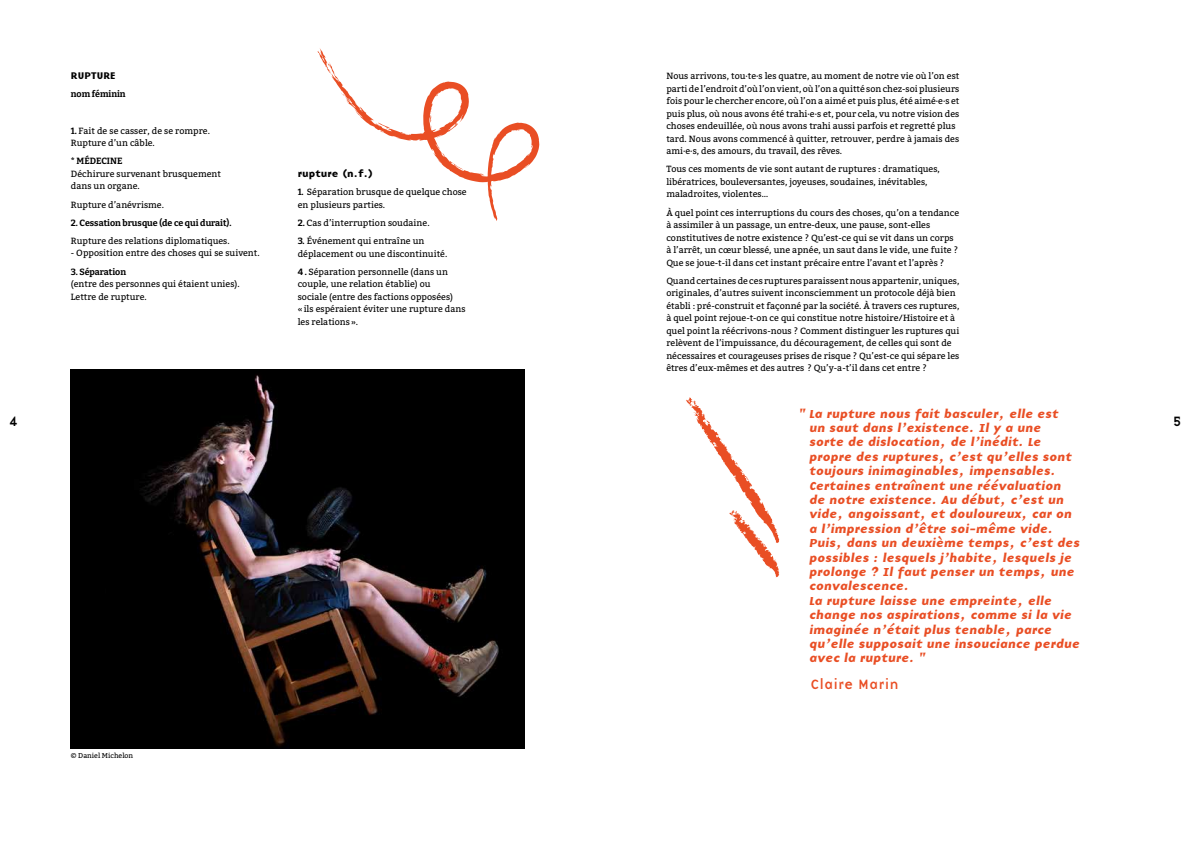
<style>
.page{position:relative;width:1191px;height:842px;background:#fff}
.page>*{position:absolute;margin:0;border:0;box-sizing:border-box;transform-origin:0 0}
.t1{font:14px "Base Nine";color:#e94e24}
.t2{font:14px "Base Nine";color:#000}
.t3{font:12px/14.4px "Base Nine BI";color:#e94e24}
.t4{font:10px "Base Nine B";letter-spacing:.005em;color:#000}
.t5{font:9px/12.5px "Bitter";color:#000}
.t6{font:700 9px "Bitter";color:#000}
.t7{font:7px "Bitter";color:#000}
.s1{font-weight:700}
</style>
<div class="page">
<svg style="left:317px;top:48px;width:222px;height:173px"></svg>
<svg style="left:686px;top:397px;width:93px;height:180px"></svg>
<img style="left:71px;top:369px;width:453px;height:379px">
<p class="t5" style="left:666px;top:70px;width:294px">Nous arrivons, tou·te·s les quatre, au moment de notre vie où l’on est parti de l’endroit d’où l’on vient, où l’on a quitté son chez-soi plusieurs fois pour le chercher encore, où l’on a aimé et puis plus, été aimé·e·s et puis plus, où nous avons été trahi·e·s et, pour cela, vu notre vision des choses endeuillée, où nous avons trahi aussi parfois et regretté plus tard. Nous avons commencé à quitter, retrouver, perdre à jamais des ami·e·s, des amours, du travail, des rêves.</p>
<p class="t5" style="left:666px;top:163px;width:275px">Tous ces moments de vie sont autant de ruptures : dramatiques, libératrices, bouleversantes, joyeuses, soudaines, inévitables, maladroites, violentes…</p>
<p class="t5" style="left:666px;top:206px;width:294px">À quel point ces interruptions du cours des choses, qu’on a tendance à assimiler à un passage, un entre-deux, une pause, sont-elles constitutives de notre existence ? Qu’est-ce qui se vit dans un corps à l’arrêt, un cœur blessé, une apnée, un saut dans le vide, une fuite ?<br>Que se joue-t-il dans cet instant précaire entre l’avant et l’après ?</p>
<p class="t5" style="left:666px;top:274px;width:294px">Quand certaines de ces ruptures paraissent nous appartenir, uniques, originales, d’autres suivent inconsciemment un protocole déjà bien établi : pré-construit et façonné par la société. À travers ces ruptures, à quel point rejoue-t-on ce qui constitue notre histoire/Histoire et à quel point la réécrivons-nous ? Comment distinguer les ruptures qui relèvent de l’impuissance, du découragement, de celles qui sont de nécessaires et courageuses prises de risque ? Qu’est-ce qui sépare les êtres d’eux-mêmes et des autres ? Qu’y-a-t’il dans cet entre ?</p>
<p class="t3" style="left:809px;top:406px;width:272px;text-indent:-11px">" La rupture nous fait basculer, elle est<br>un saut dans l’existence. Il y a une<br>sorte de dislocation, de l’inédit. Le propre des ruptures, c’est qu’elles sont toujours inimaginables, impensables.<br>Certaines entraînent une réévaluation de notre existence. Au début, c’est un vide, angoissant, et douloureux, car on a l’impression d’être soi-même vide.<br>Puis, dans un deuxième temps, c’est des possibles : lesquels j’habite, lesquels je prolonge ? Il faut penser un temps, une convalescence.<br>La rupture laisse une empreinte, elle change nos aspirations, comme si la vie imaginée n’était plus tenable, parce qu’elle supposait une insouciance perdue avec la rupture. "</p>
<h1 class="t1" style="left:810px;top:674px;width:90px">Claire Marin</h1>
<p class="t4" style="left:71px;top:68px;width:46px">RUPTURE</p>
<p class="t6" style="left:71px;top:89px;width:56px">nom féminin</p>
<p class="t5" style="left:71px;top:124px;width:141px"><span class="s1">1.</span> Fait de se casser, de se rompre.<br>Rupture d’un câble.</p>
<p class="t6" style="left:71px;top:156px;width:53px">* MÉDECINE</p>
<p class="t5" style="left:71px;top:168px;width:152px">Déchirure survenant brusquement dans un organe.</p>
<p class="t5" style="left:71px;top:198px;width:95px">Rupture d’anévrisme.</p>
<p class="t6" style="left:71px;top:217px;width:162px">2. Cessation brusque (de ce qui durait).</p>
<p class="t5" style="left:71px;top:235px;width:160px">Rupture des relations diplomatiques.</p>
<p class="t5" style="left:71px;top:247px;width:190px">- Opposition entre des choses qui se suivent.</p>
<p class="t6" style="left:71px;top:266px;width:57px">3. Séparation</p>
<p class="t5" style="left:71px;top:278px;width:170px">(entre des personnes qui étaient unies).<br>Lettre de rupture.</p>
<p class="t4" style="left:298px;top:166px;width:77px">rupture (n.f.)</p>
<p class="t5" style="left:298px;top:186px;width:170px"><span class="s1">1.</span> Séparation brusque de quelque chose en plusieurs parties.</p>
<p class="t5" style="left:298px;top:217px;width:133px"><span class="s1">2.</span> Cas d’interruption soudaine.</p>
<p class="t5" style="left:298px;top:235px;width:151px"><span class="s1">3.</span> Événement qui entraîne un déplacement ou une discontinuité.</p>
<p class="t5" style="left:298px;top:265px;width:169px"><span class="s1">4 .</span> Séparation personnelle (dans un couple, une relation établie) ou<br>sociale (entre des factions opposées) «ils espéraient éviter une rupture dans les relations».</p>
<h1 class="t2" style="left:9px;top:412px;width:11px">4</h1>
<h1 class="t2" style="left:1172px;top:412px;width:11px">5</h1>
<p class="t7" style="left:71px;top:751px;width:64px">© Daniel Michelon</p>
</div>
